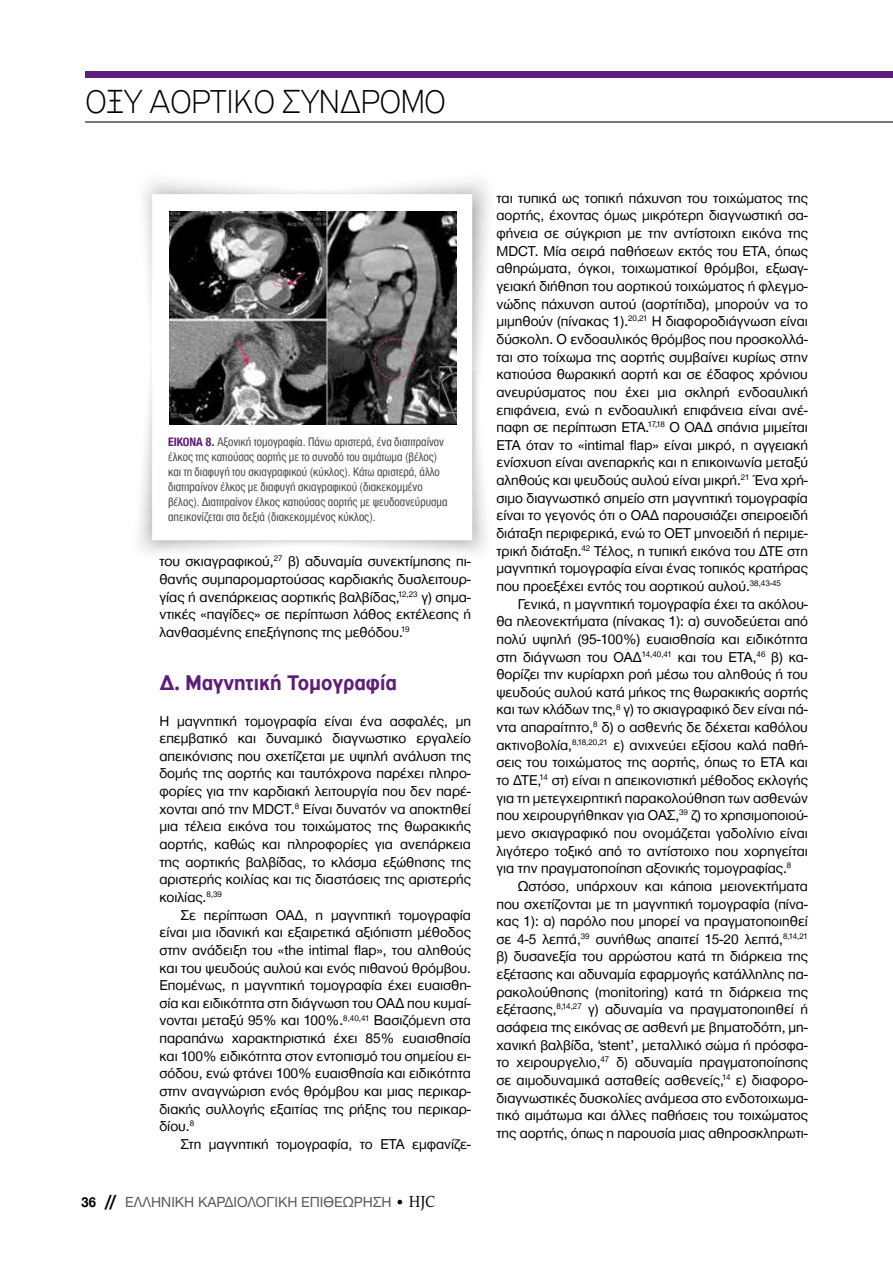
<style>
.page{position:relative;width:893px;height:1263px;background:#fff}
.page>*{position:absolute;margin:0;border:0;box-sizing:border-box;transform-origin:0 0}
.t1{font:100 35.25px "PF Highway Gothic";letter-spacing:-.01em;color:#000}
.t2{font:700 22.5px "PF Highway Gothic";letter-spacing:-.02em;color:#5d1e79}
.t3{font:15px "Helvetica Neue Greek";color:#58595b}
.t4{font:14.7px/17.7px "Helvetica Neue Greek";color:#000;text-align:justify}
.t5{font:condensed 12.75px/15px "Helvetica Neue Greek";color:#4d4d4f}
.s1{font-weight:700;font-size:12.6px;color:#5d1e79}
.s2{font-weight:700;color:#000}
.s3{font-family:"Futura TGR";font-weight:700;font-size:16.5px;color:#000}
.s4{color:#000}
.s5{font-family:"PF Archive Pro";font-size:16.5px;color:#000}
</style>
<div class="page">
<div style="left:85px;top:72px;width:808px;height:6px;background:#5d1e79"></div>
<hr style="left:85px;top:121px;width:808px;height:1px;background:#000">
<img style="left:461px;top:180px;width:28px;height:191px">
<img style="left:169px;top:371px;width:317px;height:182px">
<svg style="left:152px;top:194px;width:320px;height:346px"></svg>
<img style="left:169px;top:211px;width:288px;height:214px">
<h1 class="t1" style="left:85px;top:84px;width:362px">ΟΞΥ ΑΟΡΤΙΚΟ ΣΥΝΔΡΟΜΟ</h1>
<p class="t5" style="left:168px;top:435px;width:281px"><span class="s1">Εικόνα 8.</span> Αξονική τομογραφία. Πάνω αριστερά, ένα διατιτραίνον έλκος της κατιούσας αορτής με το συνοδό του αιμάτωμα (βέλος) και τη διαφυγή του σκιαγραφικού (κύκλος). Κάτω αριστερά, άλλο διατιτραίνον έλκος με διαφυγή σκιαγραφικού (διακεκομμένο βέλος). Διατιτραίνον έλκος κατιούσας αορτής με ψευδοανεύρυσμα απεικονίζεται στα δεξιά (διακεκομμένος κύκλος).</p>
<p class="t4" style="left:159px;top:553px;width:313px">του σκιαγραφικού,<sup>27</sup> β) αδυναμία συνεκτίμησης πι&shy;θανής συμπαρομαρτούσας καρδιακής δυσλειτουρ&shy;γίας ή ανεπάρκειας αορτικής βαλβίδας,<sup>12,23</sup> γ) σημα&shy;ντικές «παγίδες» σε περίπτωση λάθος εκτέλεσης ή λανθασμένης επεξήγησης της μεθόδου.<sup>19</sup></p>
<h2 class="t2" style="left:159px;top:671px;width:239px">Δ. Μαγνητική Τομογραφία</h2>
<p class="t4" style="left:159px;top:712px;width:313px">Η μαγνητική τομογραφία είναι ένα ασφαλές, μη επεμβατικό και δυναμικό διαγνωστικο εργαλείο απεικόνισης που σχετίζεται με υψηλή ανάλυση της δομής της αορτής και ταυτόχρονα παρέχει πληρο&shy;φορίες για την καρδιακή λειτουργία που δεν παρέ&shy;χονται από την MDCT.<sup>8</sup> Είναι δυνατόν να αποκτηθεί μια τέλεια εικόνα του τοιχώματος της θωρακικής αορτής, καθώς και πληροφορίες για ανεπάρκεια της αορτικής βαλβίδας, το κλάσμα εξώθησης της αριστερής κοιλίας και τις διαστάσεις της αριστερής κοιλίας.<sup>8,39</sup></p>
<p class="t4" style="left:159px;top:906px;width:313px;text-indent:21px">Σε περίπτωση ΟΑΔ, η μαγνητική τομογραφία είναι μια ιδανική και εξαιρετικά αξιόπιστη μέθοδος στην ανάδειξη του «the intimal flap», του αληθούς και του ψευδούς αυλού και ενός πιθανού θρόμβου.<br>Επομένως, η μαγνητική τομογραφία έχει ευαισθη&shy;σία και ειδικότητα στη διάγνωση του ΟΑΔ που κυμαί&shy;νονται μεταξύ 95% και 100%.<sup>8,40,41</sup> Βασιζόμενη στα παραπάνω χαρακτηριστικά έχει 85% ευαισθησία και 100% ειδικότητα στον εντοπισμό του σημείου ει&shy;σόδου, ενώ φτάνει 100% ευαισθησία και ειδικότητα στην αναγνώριση ενός θρόμβου και μιας περικαρ&shy;διακής συλλογής εξαιτίας της ρήξης του περικαρ&shy;δίου.<sup>8</sup></p>
<p class="t4" style="left:181px;top:1135px;width:292px">Στη μαγνητική τομογραφία, το ΕΤΑ εμφανίζε-</p>
<p class="t3" style="left:82px;top:1194px;width:355px"><span class="s2">36</span> <span class="s3">//</span> EΛΛΗΝΙΚΗ ΚΑΡΔΙΟΛΟΓΙΚΗ ΕΠΙΘΕΩΡΗΣΗ <span class="s4">•</span> <span class="s5">HJC</span></p>
<p class="t4" style="left:496px;top:189px;width:313px">ται τυπικά ως τοπική πάχυνση του τοιχώματος της αορτής, έχοντας όμως μικρότερη διαγνωστική σα&shy;φήνεια σε σύγκριση με την αντίστοιχη εικόνα της MDCT. Μία σειρά παθήσεων εκτός του ΕΤΑ, όπως αθηρώματα, όγκοι, τοιχωματικοί θρόμβοι, εξωαγ&shy;γειακή διήθηση του αορτικού τοιχώματος ή φλεγμο&shy;νώδης πάχυνση αυτού (αορτίτιδα), μπορούν να το μιμηθούν (πίνακας 1).<sup>20,21</sup> Η διαφοροδιάγνωση είναι δύσκολη. Ο ενδοαυλικός θρόμβος που προσκολλά&shy;ται στο τοίχωμα της αορτής συμβαίνει κυρίως στην κατιούσα θωρακική αορτή και σε έδαφος χρόνιου ανευρύσματος που έχει μια σκληρή ενδοαυλική επιφάνεια, ενώ η ενδοαυλική επιφάνεια είναι ανέ&shy;παφη σε περίπτωση ΕΤΑ.<sup>17,18</sup> Ο ΟΑΔ σπάνια μιμείται ΕΤΑ όταν το «intimal flap» είναι μικρό, η αγγειακή ενίσχυση είναι ανεπαρκής και η επικοινωνία μεταξύ αληθούς και ψευδούς αυλού είναι μικρή.<sup>21</sup> Ένα χρή&shy;σιμο διαγνωστικό σημείο στη μαγνητική τομογραφία είναι το γεγονός ότι ο ΟΑΔ παρουσιάζει σπειροειδή διάταξη περιφερικά, ενώ το ΟΕΤ μηνοειδή ή περιμε&shy;τρική διάταξη.<sup>42</sup> Τέλος, η τυπική εικόνα του ΔΤΕ στη μαγνητική τομογραφία είναι ένας τοπικός κρατήρας που προεξέχει εντός του αορτικού αυλού.<sup>38,43-45</sup></p>
<p class="t4" style="left:496px;top:595px;width:313px;text-indent:21px">Γενικά, η μαγνητική τομογραφία έχει τα ακόλου&shy;θα πλεονεκτήματα (πίνακας 1): α) συνοδεύεται από πολύ υψηλή (95-100%) ευαισθησία και ειδικότητα στη διάγνωση του ΟΑΔ<sup>14,40,41</sup> και του ΕΤΑ,<sup>46</sup> β) κα&shy;θορίζει την κυρίαρχη ροή μέσω του αληθούς ή του ψευδούς αυλού κατά μήκος της θωρακικής αορτής και των κλάδων της,<sup>8</sup> γ) το σκιαγραφικό δεν είναι πά&shy;ντα απαραίτητο,<sup>8</sup> δ) ο ασθενής δε δέχεται καθόλου ακτινοβολία,<sup>8,18,20,21</sup> ε) ανιχνεύει εξίσου καλά παθή&shy;σεις του τοιχώματος της αορτής, όπως το ΕΤΑ και το ΔΤΕ,<sup>14</sup> στ) είναι η απεικονιστική μέθοδος εκλογής για τη μετεγχειρητική παρακολούθηση των ασθενών που χειρουργήθηκαν για ΟΑΣ,<sup>39</sup> ζ) το χρησιμοποιού&shy;μενο σκιαγραφικό που ονομάζεται γαδολίνιο είναι λιγότερο τοξικό από το αντίστοιχο που χορηγείται για την πραγματοποίηση αξονικής τομογραφίας.<sup>8</sup></p>
<p class="t4" style="left:496px;top:877px;width:313px;text-indent:21px">Ωστόσο, υπάρχουν και κάποια μειονεκτήματα που σχετίζονται με τη μαγνητική τομογραφία (πίνα&shy;κας 1): α) παρόλο που μπορεί να πραγματοποιηθεί σε 4-5 λεπτά,<sup>39</sup> συνήθως απαιτεί 15-20 λεπτά,<sup>8,14,21 </sup>β) δυσανεξία του αρρώστου κατά τη διάρκεια της εξέτασης και αδυναμία εφαρμογής κατάλληλης πα&shy;ρακολούθησης (monitoring) κατά τη διάρκεια της εξέτασης,<sup>8,14,27</sup> γ) αδυναμία να πραγματοποιηθεί ή ασάφεια της εικόνας σε ασθενή με βηματοδότη, μη&shy;χανική βαλβίδα, ‘stent’, μεταλλικό σώμα ή πρόσφα&shy;το χειρουργελιο,<sup>47</sup> δ) αδυναμία πραγματοποίησης σε αιμοδυναμικά ασταθείς ασθενείς,<sup>14</sup> ε) διαφορο&shy;διαγνωστικές δυσκολίες ανάμεσα στο ενδοτοιχωμα&shy;τικό αιμάτωμα και άλλες παθήσεις του τοιχώματος της αορτής, όπως η παρουσία μιας αθηροσκληρωτι-</p>
</div>
